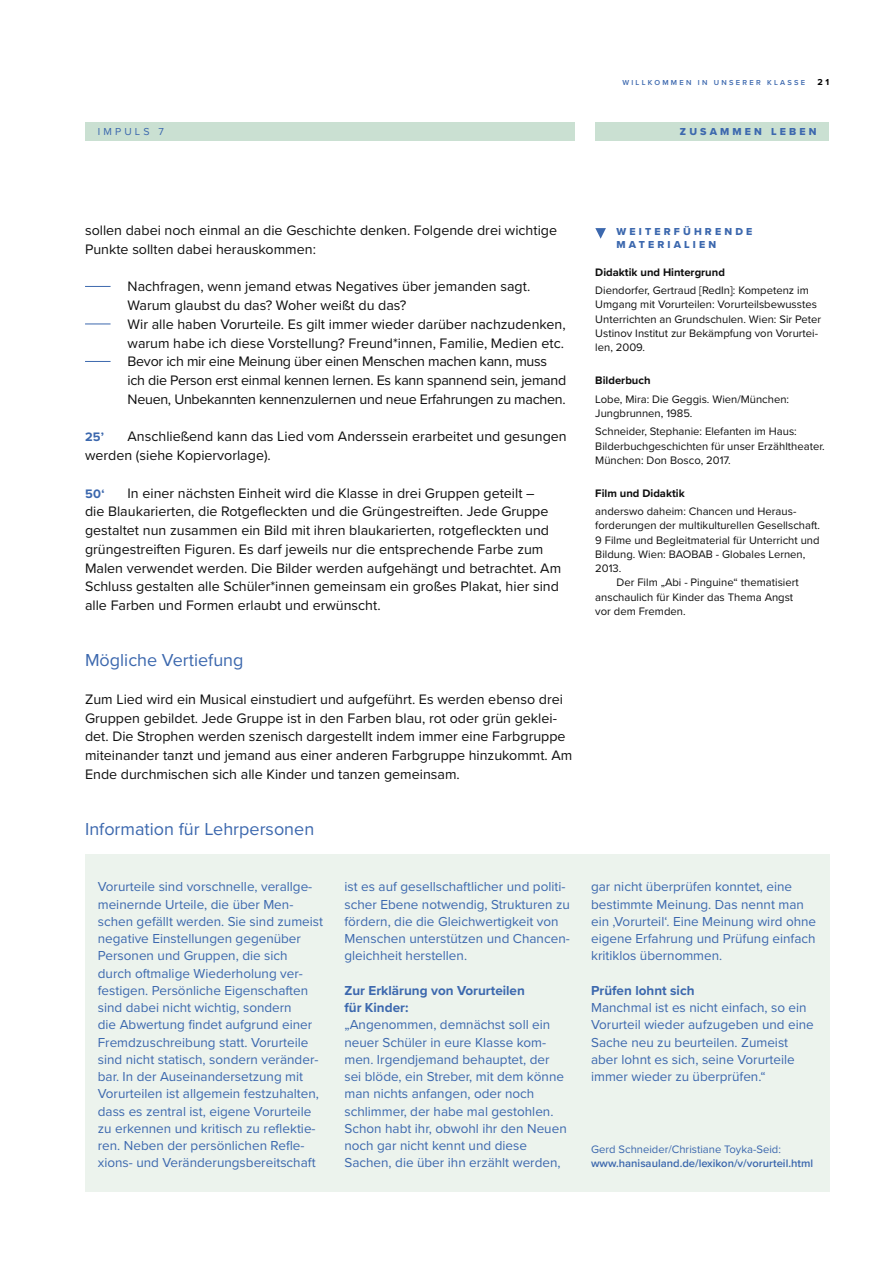
<style>
.page{position:relative;width:893px;height:1263px;background:#fff}
.page>*{position:absolute;margin:0;border:0;box-sizing:border-box;transform-origin:0 0}
.t1{font:18px "Proxima Nova";color:#3c68ae}
.t2{font:14.25px/18.8px "Proxima Nova";color:#0f0f0f}
.t3{font:13.5px/17.2px "Proxima Nova";color:#3c68ae}
.t4{font:700 13.5px/17.2px "Proxima Nova";color:#3c68ae}
.t5{font:700 12.75px "Proxima Nova";color:#3c68ae}
.t6{font:11.25px/14.2px "Proxima Nova";color:#0f0f0f}
.t7{font:700 11.25px "Proxima Nova";color:#0f0f0f}
.t8{font:600 11.25px "Proxima Nova";color:#3c68ae}
.t9{font:11.25px "Proxima Nova";color:#3c68ae}
.t10{font:10.5px/13.5px "Proxima Nova Extrabld";letter-spacing:.3em;color:#3c68ae}
.t11{font:10.5px "Proxima Nova";letter-spacing:.3em;color:#3c68ae}
.t12{font:700 9px "Proxima Nova";color:#000}
.t13{font:600 7.5px "Proxima Nova";letter-spacing:.3em;color:#3c68ae}
</style>
<div class="page">
<div style="left:595px;top:123px;width:234px;height:18px;background:#cae0d2"></div>
<div style="left:85px;top:123px;width:489px;height:18px;background:#cae0d2"></div>
<svg style="left:85px;top:286px;width:26px;height:1px"></svg>
<svg style="left:85px;top:324px;width:26px;height:1px"></svg>
<svg style="left:85px;top:361px;width:26px;height:1px"></svg>
<div style="left:85px;top:854px;width:744px;height:337px;background:#ecf3ed"></div>
<svg style="left:595px;top:228px;width:11px;height:11px"></svg>
<p class="t13" style="left:622px;top:77px;width:184px">WILLKOMMEN IN UNSERER KLASSE</p>
<p class="t12" style="left:817px;top:75px;width:13px">2 1</p>
<p class="t11" style="left:98px;top:124px;width:68px">IMPULS 7</p>
<p class="t10" style="left:680px;top:125px;width:138px">ZUSAMMEN LEBEN</p>
<p class="t2" style="left:85px;top:220px;width:474px">sollen dabei noch einmal an die Geschichte denken. Folgende drei wichtige<br>Punkte sollten dabei herauskommen:</p>
<p class="t2" style="left:128px;top:277px;width:440px">Nachfragen, wenn jemand etwas Negatives über jemanden sagt.<br>Warum glaubst du das? Woher weißt du das?<br>Wir alle haben Vorurteile. Es gilt immer wieder darüber nachzudenken, warum habe ich diese Vorstellung? Freund*innen, Familie, Medien etc.<br>Bevor ich mir eine Meinung über einen Menschen machen kann, muss ich die Person erst einmal kennen lernen. Es kann spannend sein, jemand Neuen, Unbekannten kennenzulernen und neue Erfahrungen zu machen.</p>
<p class="t5" style="left:85px;top:428px;width:21px">25’</p>
<p class="t2" style="left:85px;top:427px;width:483px;text-indent:43px">Anschließend kann das Lied vom Anderssein erarbeitet und gesungen werden (siehe Kopiervorlage).</p>
<p class="t5" style="left:85px;top:484px;width:21px">50‘</p>
<p class="t2" style="left:85px;top:483px;width:478px;text-indent:43px">In einer nächsten Einheit wird die Klasse in drei Gruppen geteilt –<br>die Blaukarierten, die Rotgefleckten und die Grüngestreiften. Jede Gruppe gestaltet nun zusammen ein Bild mit ihren blaukarierten, rotgefleckten und grüngestreiften Figuren. Es darf jeweils nur die entsprechende Farbe zum Malen verwendet werden. Die Bilder werden aufgehängt und betrachtet. Am Schluss gestalten alle Schüler*innen gemeinsam ein großes Plakat, hier sind alle Farben und Formen erlaubt und erwünscht.</p>
<p class="t1" style="left:85px;top:647px;width:160px">Mögliche Vertiefung</p>
<p class="t2" style="left:85px;top:689px;width:489px">Zum Lied wird ein Musical einstudiert und aufgeführt. Es werden ebenso drei Gruppen gebildet. Jede Gruppe ist in den Farben blau, rot oder grün geklei&shy;det. Die Strophen werden szenisch dargestellt indem immer eine Farbgruppe miteinander tanzt und jemand aus einer anderen Farbgruppe hinzukommt. Am Ende durchmischen sich alle Kinder und tanzen gemeinsam.</p>
<p class="t1" style="left:85px;top:816px;width:231px">Information für Lehrpersonen</p>
<p class="t3" style="left:98px;top:877px;width:227px">Vorurteile sind vorschnelle, verallge&shy;meinernde Urteile, die über Men&shy;schen gefällt werden. Sie sind zumeist negative Einstellungen gegenüber Personen und Gruppen, die sich durch oftmalige Wiederholung ver&shy;festigen. Persönliche Eigenschaften sind dabei nicht wichtig, sondern<br>die Abwertung findet aufgrund einer Fremdzuschreibung statt. Vorurteile sind nicht statisch, sondern veränder&shy;bar. In der Auseinandersetzung mit Vorurteilen ist allgemein festzuhalten, dass es zentral ist, eigene Vorurteile zu erkennen und kritisch zu reflektie&shy;ren. Neben der persönlichen Refle&shy;xions- und Veränderungsbereitschaft</p>
<p class="t3" style="left:344px;top:878px;width:227px">ist es auf gesellschaftlicher und politi&shy;scher Ebene notwendig, Strukturen zu fördern, die die Gleichwertigkeit von Menschen unterstützen und Chancen&shy;gleichheit herstellen.</p>
<p class="t4" style="left:344px;top:981px;width:182px">Zur Erklärung von Vorurteilen für Kinder:</p>
<p class="t3" style="left:344px;top:1016px;width:224px">„Angenommen, demnächst soll ein neuer Schüler in eure Klasse kom&shy;men. Irgendjemand behauptet, der sei blöde, ein Streber, mit dem könne man nichts anfangen, oder noch schlimmer, der habe mal gestohlen.<br>Schon habt ihr, obwohl ihr den Neuen noch gar nicht kennt und diese Sachen, die über ihn erzählt werden,</p>
<p class="t10" style="left:617px;top:225px;width:137px">WEITERFÜHRENDE<br>MATERIALIEN</p>
<p class="t7" style="left:595px;top:264px;width:131px">Didaktik und Hintergrund</p>
<p class="t6" style="left:595px;top:283px;width:227px">Diendorfer, Gertraud [RedIn]: Kompetenz im Umgang mit Vorurteilen: Vorurteilsbewusstes Unterrichten an Grundschulen. Wien: Sir Peter Ustinov Institut zur Bekämpfung von Vorurtei&shy;len, 2009.</p>
<p class="t7" style="left:595px;top:372px;width:57px">Bilderbuch</p>
<p class="t6" style="left:595px;top:391px;width:195px">Lobe, Mira: Die Geggis. Wien/München:<br>Jungbrunnen, 1985.</p>
<p class="t6" style="left:595px;top:424px;width:231px">Schneider, Stephanie: Elefanten im Haus:<br>Bilderbuchgeschichten für unser Erzähltheater.<br>München: Don Bosco, 2017.</p>
<p class="t7" style="left:595px;top:484px;width:91px">Film und Didaktik</p>
<p class="t6" style="left:595px;top:504px;width:202px">anderswo daheim: Chancen und Heraus-</p>
<p class="t6" style="left:595px;top:518px;width:226px">forderungen der multikulturellen Gesellschaft.</p>
<p class="t6" style="left:595px;top:532px;width:226px">9 Filme und Begleitmaterial für Unterricht und</p>
<p class="t6" style="left:595px;top:546px;width:212px">Bildung. Wien: BAOBAB - Globales Lernen,</p>
<p class="t6" style="left:595px;top:561px;width:28px">2013.</p>
<p class="t6" style="left:617px;top:575px;width:184px">Der Film „Abi - Pinguine“ thematisiert</p>
<p class="t6" style="left:595px;top:589px;width:199px">anschaulich für Kinder das Thema Angst</p>
<p class="t6" style="left:595px;top:603px;width:92px">vor dem Fremden.</p>
<p class="t3" style="left:591px;top:878px;width:227px">gar nicht überprüfen konntet, eine bestimmte Meinung. Das nennt man ein ‚Vorurteil‘. Eine Meinung wird ohne eigene Erfahrung und Prüfung einfach kritiklos übernommen.</p>
<p class="t4" style="left:591px;top:981px;width:105px">Prüfen lohnt sich</p>
<p class="t3" style="left:591px;top:998px;width:224px">Manchmal ist es nicht einfach, so ein Vorurteil wieder aufzugeben und eine Sache neu zu beurteilen. Zumeist aber lohnt es sich, seine Vorurteile immer wieder zu überprüfen.“</p>
<p class="t9" style="left:591px;top:1141px;width:191px">Gerd Schneider/Christiane Toyka-Seid:</p>
<p class="t8" style="left:591px;top:1155px;width:224px">www.hanisauland.de/lexikon/v/vorurteil.html</p>
</div>
